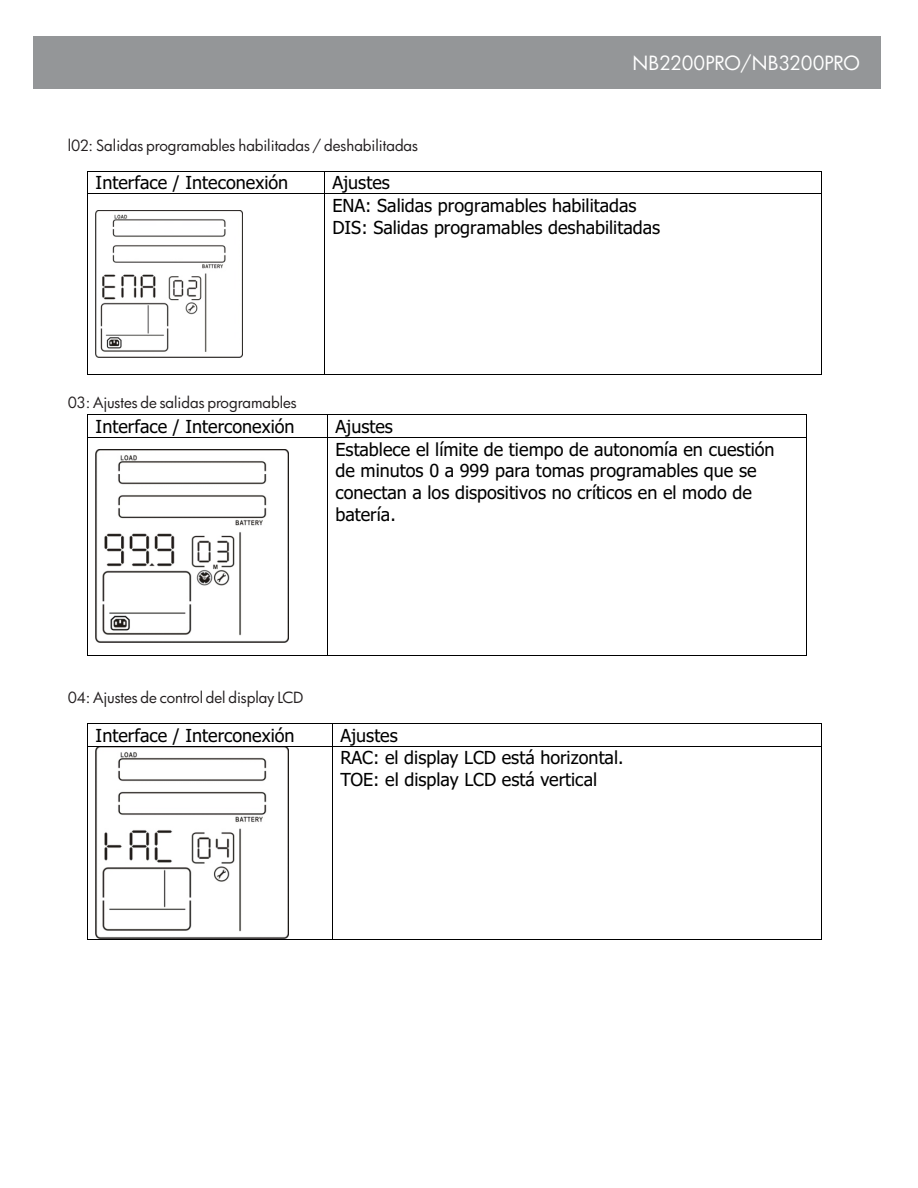
<style>
.page{position:relative;width:918px;height:1188px;background:#fff}
.page>*{position:absolute;margin:0;border:0;box-sizing:border-box;transform-origin:0 0}
.t1{font:19.05px "Futura";color:#fff}
.t2{font:18px/21.9px "Tahoma";color:#000}
.t3{font:15px "Futura";color:#231f20}
</style>
<div class="page">
<hr style="left:88px;top:415px;width:239px;height:1px;background:#000">
<hr style="left:328px;top:415px;width:479px;height:1px;background:#000">
<img style="left:96px;top:450px;width:193px;height:192px">
<svg style="left:87px;top:415px;width:1px;height:23px"></svg>
<hr style="left:88px;top:437px;width:239px;height:1px;background:#000">
<svg style="left:327px;top:415px;width:1px;height:23px"></svg>
<hr style="left:328px;top:437px;width:479px;height:1px;background:#000">
<hr style="left:87px;top:438px;width:1px;height:217px;background:#000">
<hr style="left:88px;top:655px;width:239px;height:1px;background:#000">
<hr style="left:327px;top:438px;width:1px;height:217px;background:#000">
<hr style="left:328px;top:655px;width:479px;height:1px;background:#000">
<hr style="left:807px;top:438px;width:1px;height:217px;background:#000">
<hr style="left:88px;top:171px;width:236px;height:1px;background:#000">
<hr style="left:325px;top:171px;width:496px;height:1px;background:#000">
<img style="left:96px;top:211px;width:146px;height:146px">
<svg style="left:87px;top:171px;width:1px;height:23px"></svg>
<hr style="left:88px;top:193px;width:236px;height:1px;background:#000">
<svg style="left:324px;top:171px;width:1px;height:23px"></svg>
<hr style="left:325px;top:193px;width:496px;height:1px;background:#000">
<svg style="left:821px;top:171px;width:1px;height:23px"></svg>
<hr style="left:87px;top:194px;width:1px;height:180px;background:#000">
<hr style="left:88px;top:374px;width:236px;height:1px;background:#000">
<hr style="left:324px;top:194px;width:1px;height:180px;background:#000">
<hr style="left:325px;top:374px;width:496px;height:1px;background:#000">
<hr style="left:821px;top:194px;width:1px;height:180px;background:#000">
<hr style="left:88px;top:723px;width:244px;height:1px;background:#000">
<hr style="left:333px;top:723px;width:488px;height:1px;background:#000">
<img style="left:96px;top:747px;width:193px;height:192px">
<svg style="left:87px;top:723px;width:1px;height:23px"></svg>
<hr style="left:88px;top:746px;width:244px;height:1px;background:#000">
<svg style="left:332px;top:723px;width:1px;height:23px"></svg>
<hr style="left:333px;top:746px;width:488px;height:1px;background:#000">
<svg style="left:821px;top:723px;width:1px;height:23px"></svg>
<hr style="left:87px;top:746px;width:1px;height:193px;background:#000">
<hr style="left:88px;top:939px;width:244px;height:1px;background:#000">
<hr style="left:332px;top:746px;width:1px;height:193px;background:#000">
<hr style="left:333px;top:939px;width:488px;height:1px;background:#000">
<hr style="left:821px;top:746px;width:1px;height:193px;background:#000">
<div style="left:34px;top:36px;width:847px;height:53px;background:#949698"></div>
<p class="t3" style="left:68px;top:140px;width:352px">l02: Salidas programables habilitadas / deshabilitadas</p>
<p class="t1" style="left:633px;top:56px;width:229px">NB2200PRO/NB3200PRO</p>
<p class="t2" style="left:96px;top:173px;width:194px">Interface / Inteconexión</p>
<p class="t2" style="left:332px;top:173px;width:329px">Ajustes<br>ENA: Salidas programables habilitadas<br>DIS: Salidas programables deshabilitadas</p>
<p class="t3" style="left:68px;top:396px;width:231px">03: Ajustes de salidas programables</p>
<p class="t2" style="left:96px;top:417px;width:200px">Interface / Interconexión</p>
<p class="t2" style="left:335px;top:417px;width:441px">Ajustes<br>Establece el límite de tiempo de autonomía en cuestión de minutos 0 a 999 para tomas programables que se conectan a los dispositivos no críticos en el modo de batería.</p>
<p class="t3" style="left:68px;top:692px;width:237px">04: Ajustes de control del display LCD</p>
<p class="t2" style="left:96px;top:726px;width:200px">Interface / Interconexión</p>
<p class="t2" style="left:340px;top:726px;width:285px">Ajustes<br>RAC: el display LCD está horizontal.<br>TOE: el display LCD está vertical</p>
</div>
